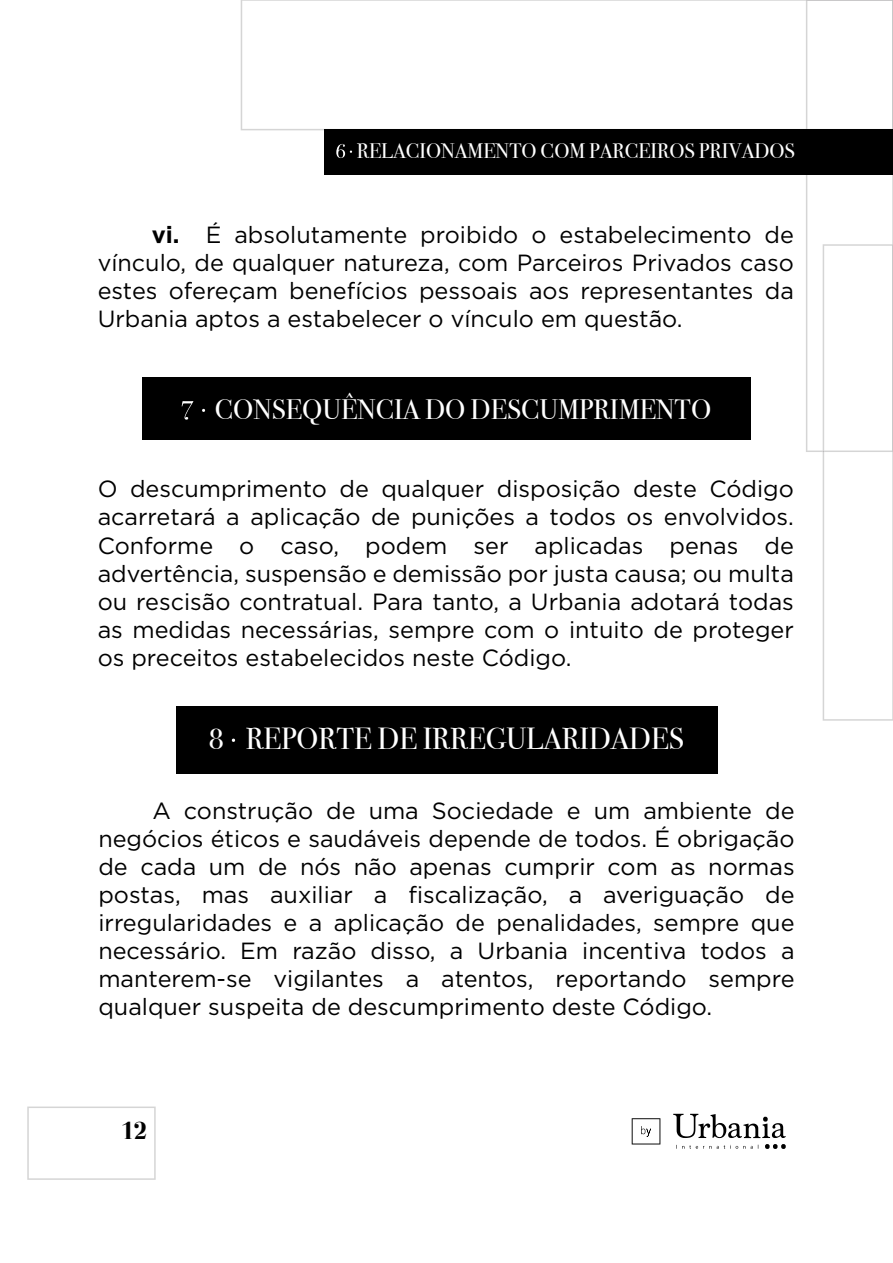
<style>
.page{position:relative;width:893px;height:1263px;background:#fff}
.page>*{position:absolute;margin:0;border:0;box-sizing:border-box;transform-origin:0 0}
.t1{font:30.45px "Bodoni Svty Two OSITCTT";color:#fff}
.t2{font:28.05px "Bodoni Svty Two OSITCTT";color:#fff}
.t3{font:700 25.8px "Bodoni FLF";color:#000}
.t4{font:23.4px/28px "Gotham";color:#000;text-align:justify}
.t5{font:22.95px "Bodoni Svty Two OSITCTT";color:#fff}
.t6{font:21px "Bodoni Svty Two OSITCTT";color:#fff}
.s1{font-weight:700}
</style>
<div class="page">
<svg style="left:241px;top:0;width:565px;height:130px"></svg>
<svg style="left:27px;top:1106px;width:129px;height:74px"></svg>
<svg style="left:806px;top:0;width:87px;height:721px"></svg>
<svg style="left:632px;top:1118px;width:28px;height:26px"></svg>
<svg style="left:673px;top:1114px;width:113px;height:35px"></svg>
<div style="left:325px;top:130px;width:568px;height:45px;background:#000"></div>
<svg style="left:336px;top:144px;width:16px;height:14px"></svg>
<div style="left:142px;top:378px;width:608px;height:62px;background:#000"></div>
<svg style="left:182px;top:401px;width:11px;height:19px"></svg>
<div style="left:176px;top:706px;width:541px;height:68px;background:#000"></div>
<p class="t5" style="left:636px;top:133px;width:162px">REGRAS GERAIS</p>
<p class="t6" style="left:357px;top:139px;width:440px">RELACIONAMENTO COM PARCEIROS PRIVADOS</p>
<p class="t4" style="left:98px;top:220px;width:698px;text-indent:54px"><span class="s1">vi.</span> É absolutamente proibido o estabelecimento de vínculo, de qualquer natureza, com Parceiros Privados caso estes ofereçam benefícios pessoais aos representantes da Urbania aptos a estabelecer o vínculo em questão.</p>
<p class="t2" style="left:215px;top:392px;width:498px">CONSEQUÊNCIA DO DESCUMPRIMENTO</p>
<p class="t4" style="left:98px;top:475px;width:698px">O descumprimento de qualquer disposição deste Código acarretará a aplicação de punições a todos os envolvidos.<br>Conforme o caso, podem ser aplicadas penas de advertência, suspensão e demissão por justa causa; ou multa ou rescisão contratual. Para tanto, a Urbania adotará todas as medidas necessárias, sempre com o intuito de proteger os preceitos estabelecidos neste Código.</p>
<h1 class="t1" style="left:209px;top:721px;width:476px">8 REPORTE DE IRREGULARIDADES</h1>
<p class="t4" style="left:98px;top:796px;width:698px;text-indent:54px">A construção de uma Sociedade e um ambiente de negócios éticos e saudáveis depende de todos. É obrigação de cada um de nós não apenas cumprir com as normas postas, mas auxiliar a fiscalização, a averiguação de irregularidades e a aplicação de penalidades, sempre que necessário. Em razão disso, a Urbania incentiva todos a manterem-se vigilantes a atentos, reportando sempre qualquer suspeita de descumprimento deste Código.</p>
<p class="t3" style="left:120px;top:1116px;width:29px">12</p>
</div>
